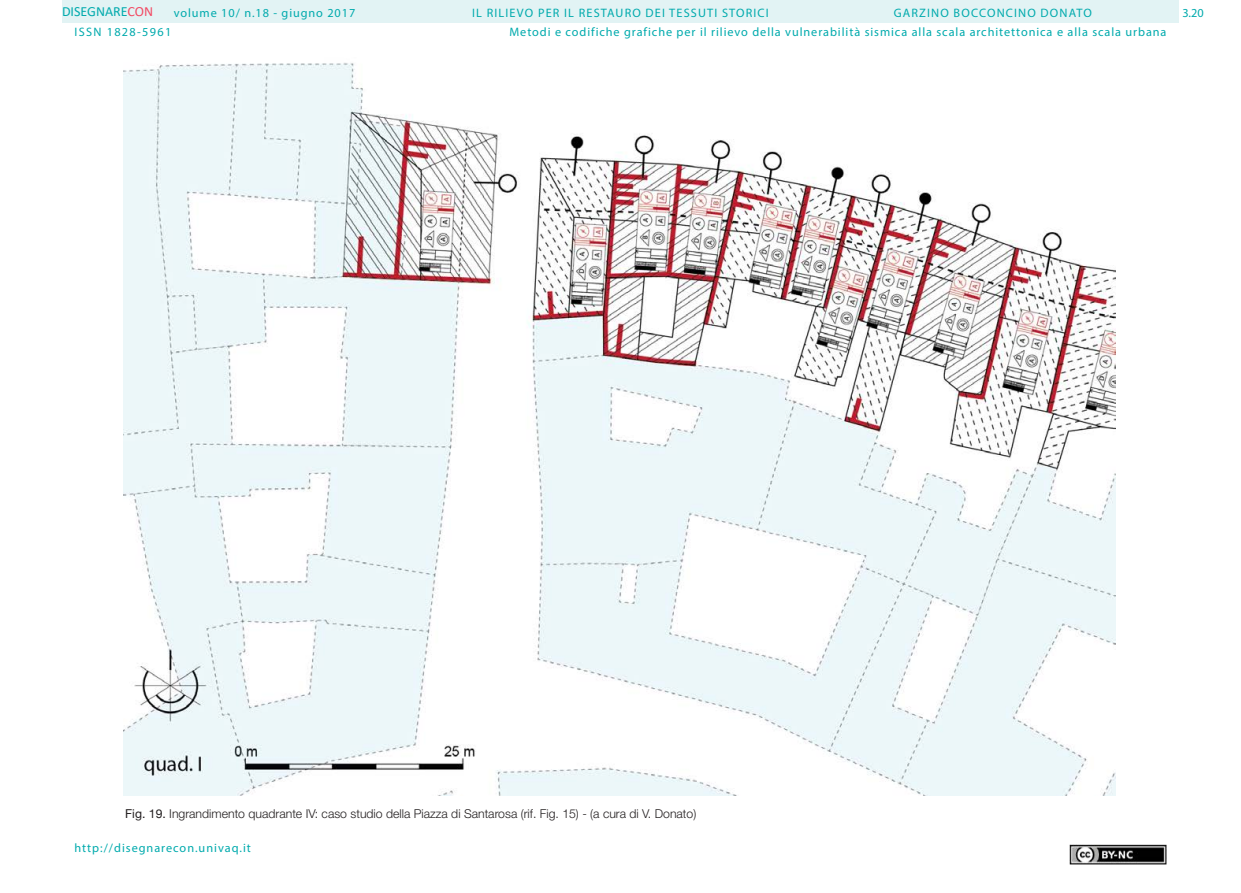
<style>
.page{position:relative;width:1241px;height:893px;background:#fff}
.page>*{position:absolute;margin:0;border:0;box-sizing:border-box;transform-origin:0 0}
.t1{font:14px "Calibri";color:#00aaad}
.t2{font:12.25px/19.4px "Myriad Pro";letter-spacing:.075em;color:#00aaad}
.didaFigura{font:300 12.25px "Helvetica Neue";color:#231f20}
.t3{font:12.25px "Myriad Pro";letter-spacing:.095em;color:#00aaad}
.t4{font:12.25px "Myriad Pro";letter-spacing:.11em;color:#00aaad}
.s1{color:#f24862}
.s2{font-weight:400}
</style>
<div class="page">
<div style="left:62px;top:0;width:1116px;height:23px;background:#e2f3f4"></div>
<img style="left:1069px;top:845px;width:97px;height:19px">
<img style="left:123px;top:63px;width:992px;height:732px">
<p class="t1" style="left:62px;top:2px;width:93px">DISEGNARE<span class="s1">CON</span></p>
<p class="t2" style="left:509px;top:3px;width:658px;text-indent:384px">GARZINO BOCCONCINO DONATO<br>Metodi e codifiche grafiche per il rilievo della vulnerabilità sismica alla scala architettonica e alla scala urbana</p>
<p class="t2" style="left:174px;top:3px;width:183px">volume 10/ n.18 - giugno 2017</p>
<p class="t3" style="left:472px;top:5px;width:298px">IL RILIEVO PER IL RESTAURO DEI TESSUTI STORICI</p>
<p class="t2" style="left:1182px;top:3px;width:23px">3.20</p>
<p class="t4" style="left:74px;top:24px;width:98px">ISSN 1828-5961</p>
<p class="didaFigura" style="left:125px;top:804px;width:572px"><span class="s2">Fig. 19.</span> Ingrandimento quadrante IV: caso studio della Piazza di Santarosa (rif. Fig. 15) - (a cura di V. Donato)</p>
<p class="t2" style="left:74px;top:838px;width:178px">http://disegnarecon.univaq.it</p>
</div>
